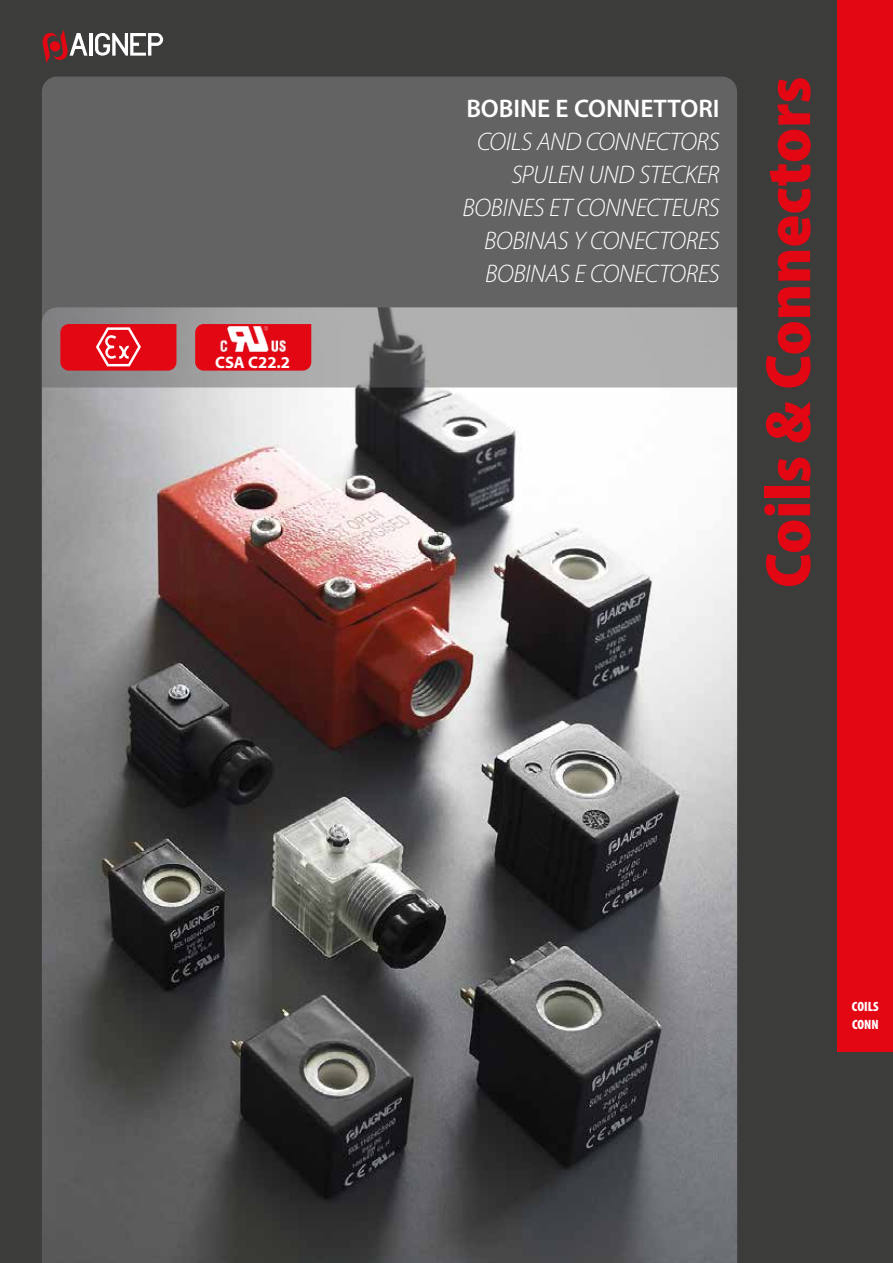
<style>
.page{position:relative;width:893px;height:1263px;background:#3c3c3b}
.page>*{position:absolute;margin:0;border:0;box-sizing:border-box;transform-origin:0 0}
.t1{font:900 semi-condensed 64.5px "Myriad Pro";color:#e30613}
.t2{font:italic 300 25.5px/33px "Myriad Pro";letter-spacing:-.015em;color:#fff;text-align:right}
.t3{font:600 25.5px "Myriad Pro";letter-spacing:-.005em;color:#fff}
.t4{font:700 16.65px "Myriad Pro";color:#fff}
.t5{font:900 condensed 13.5px/18px "Myriad Pro";color:#fff}
</style>
<div class="page">
<div style="left:42px;top:77px;width:695px;height:231px;background:#646363"></div>
<hr style="left:90px;top:33px;width:3px;height:23px;background:#fff">
<svg style="left:95px;top:33px;width:68px;height:23px"></svg>
<svg style="left:42px;top:30px;width:46px;height:33px"></svg>
<img style="left:42px;top:387px;width:695px;height:876px">
<svg style="left:42px;top:308px;width:695px;height:79px;background:#a3a2a2"></svg>
<div style="left:195px;top:324px;width:116px;height:47px;background:#e30613"></div>
<img style="left:220px;top:326px;width:67px;height:26px">
<svg style="left:60px;top:324px;width:116px;height:47px;background:#e31e2a"></svg>
<div style="left:838px;top:0;width:55px;height:1051px;background:#e30613"></div>
<p class="t4" style="left:215px;top:352px;width:77px">CSA C22.2</p>
<p class="t3" style="left:466px;top:92px;width:255px">BOBINE E CONNETTORI</p>
<p class="t2" style="left:462px;top:125px;width:259px">COILS AND CONNECTORS<br>SPULEN UND STECKER<br>BOBINES ET CONNECTEURS<br>BOBINAS Y CONECTORES<br>BOBINAS E CONECTORES</p>
<h1 class="t1" style="left:746px;top:588px;width:513px;rotate:-90deg">Coils &amp; Connectors</h1>
<p class="t5" style="left:852px;top:997px;width:28px">COILS<br>CONN</p>
</div>
